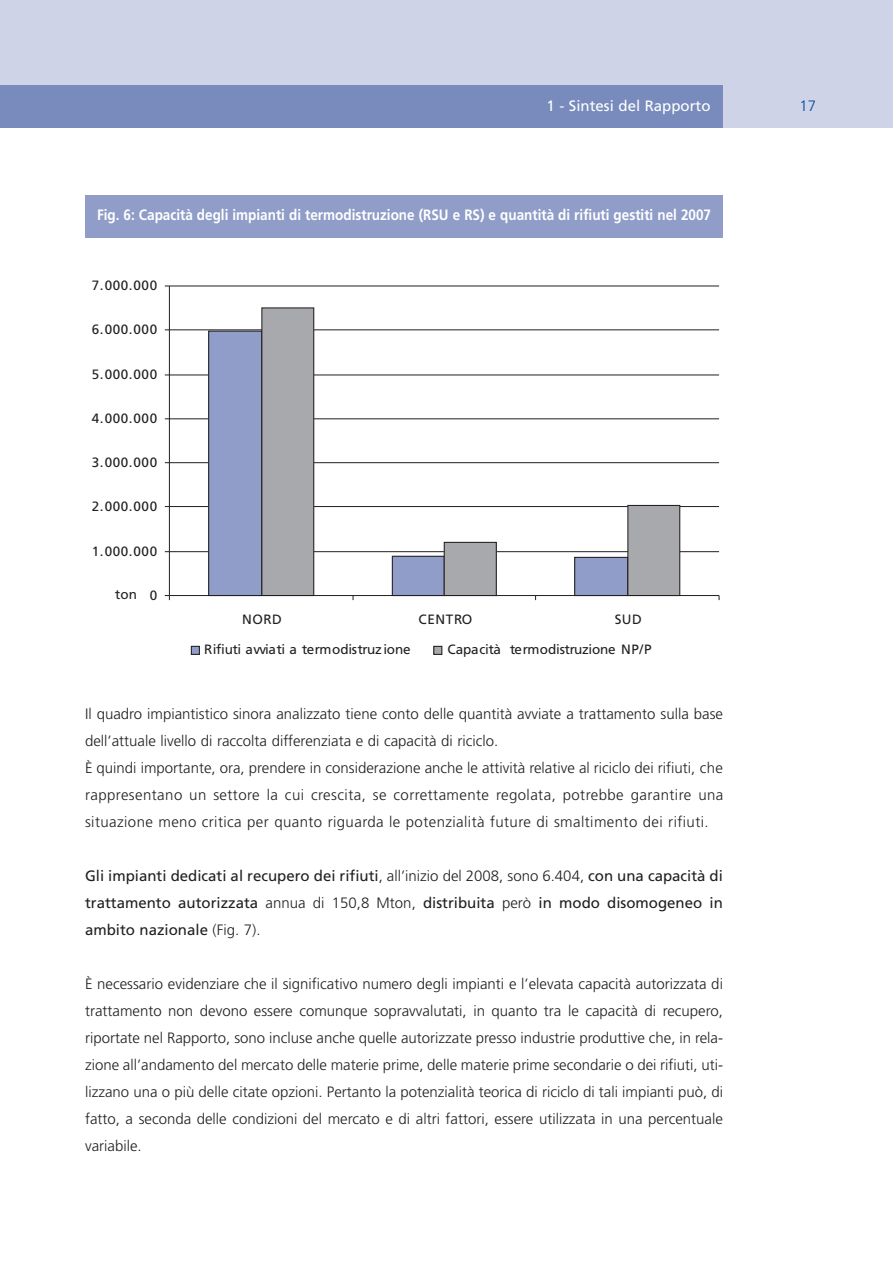
<style>
.page{position:relative;width:893px;height:1263px;background:#fff}
.page>*{position:absolute;margin:0;border:0;box-sizing:border-box;transform-origin:0 0}
.t1{font:300 15px/27px "Frutiger";color:#231f20}
.t2{font:15px/27px "Frutiger";color:#231f20;text-align:justify}
.t3{font:700 15px "Frutiger";color:#fff;scale:.9 1}
.t4{font:15px "Frutiger";color:#fff}
.t5{font:300 15px "Frutiger";color:#014990}
.t6{font:13.5px "Frutiger";letter-spacing:-.01em;color:#231f20}
.s1{font-weight:300}
</style>
<div class="page">
<div style="left:0;top:0;width:893px;height:128px;background:#ced3e7"></div>
<div style="left:0;top:85px;width:723px;height:43px;background:#788bbc"></div>
<div style="left:85px;top:196px;width:638px;height:42px;background:#8f9dc8"></div>
<hr style="left:169px;top:551px;width:550px;height:1px;background:#231f20">
<hr style="left:169px;top:506px;width:550px;height:1px;background:#231f20">
<hr style="left:169px;top:462px;width:550px;height:1px;background:#231f20">
<hr style="left:169px;top:418px;width:550px;height:1px;background:#231f20">
<hr style="left:169px;top:375px;width:550px;height:1px;background:#231f20">
<hr style="left:169px;top:330px;width:550px;height:1px;background:#231f20">
<hr style="left:169px;top:286px;width:550px;height:1px;background:#231f20">
<div style="left:209px;top:331px;width:53px;height:264px;background:#8f9dc8"></div>
<div style="left:208px;top:331px;width:54px;height:265px;border:1px solid #231f20"></div>
<div style="left:392px;top:556px;width:52px;height:39px;background:#8f9dc8"></div>
<div style="left:392px;top:556px;width:53px;height:40px;border:1px solid #231f20"></div>
<div style="left:575px;top:557px;width:53px;height:38px;background:#8f9dc8"></div>
<div style="left:574px;top:557px;width:54px;height:39px;border:1px solid #231f20"></div>
<div style="left:262px;top:308px;width:52px;height:287px;background:#a8a9ad"></div>
<div style="left:261px;top:307px;width:53px;height:289px;border:1px solid #231f20"></div>
<div style="left:444px;top:542px;width:52px;height:53px;background:#a8a9ad"></div>
<div style="left:444px;top:542px;width:53px;height:54px;border:1px solid #231f20"></div>
<div style="left:628px;top:505px;width:52px;height:90px;background:#a8a9ad"></div>
<div style="left:627px;top:505px;width:53px;height:91px;border:1px solid #231f20"></div>
<hr style="left:169px;top:286px;width:1px;height:309px;background:#231f20">
<hr style="left:169px;top:595px;width:550px;height:1px;background:#231f20">
<svg style="left:165px;top:595px;width:5px;height:5px"></svg>
<div style="left:191px;top:646px;width:8px;height:8px;background:#8f9dc8"></div>
<div style="left:191px;top:646px;width:9px;height:9px;border:1px solid #231f20"></div>
<div style="left:434px;top:646px;width:8px;height:8px;background:#a8a9ad"></div>
<div style="left:433px;top:646px;width:9px;height:9px;border:1px solid #231f20"></div>
<p class="t4" style="left:546px;top:100px;width:166px">1 - Sintesi del Rapporto</p>
<p class="t5" style="left:800px;top:100px;width:18px">17</p>
<p class="t3" style="left:97px;top:209px;width:684px">Fig. 6: Capacità degli impianti di termodistruzione (RSU e RS) e quantità di rifiuti gestiti nel 2007</p>
<p class="t6" style="left:92px;top:280px;width:67px">7.000.000</p>
<p class="t6" style="left:92px;top:324px;width:67px">6.000.000</p>
<p class="t6" style="left:92px;top:369px;width:67px">5.000.000</p>
<p class="t6" style="left:92px;top:413px;width:67px">4.000.000</p>
<p class="t6" style="left:92px;top:457px;width:67px">3.000.000</p>
<p class="t6" style="left:92px;top:501px;width:67px">2.000.000</p>
<p class="t6" style="left:92px;top:546px;width:67px">1.000.000</p>
<p class="t6" style="left:115px;top:588px;width:23px">ton</p>
<p class="t6" style="left:150px;top:590px;width:9px">0</p>
<p class="t6" style="left:242px;top:614px;width:41px">NORD</p>
<p class="t6" style="left:419px;top:614px;width:55px">CENTRO</p>
<p class="t6" style="left:615px;top:614px;width:29px">SUD</p>
<p class="t6" style="left:204px;top:644px;width:208px">Rifiuti avviati a termodistruzione</p>
<p class="t6" style="left:447px;top:644px;width:206px">Capacità termodistruzione NP/P</p>
<p class="t1" style="left:85px;top:701px;width:640px">Il quadro impiantistico sinora analizzato tiene conto delle quantità avviate a trattamento sulla base dell’attuale livello di raccolta differenziata e di capacità di riciclo.<br>È quindi importante, ora, prendere in considerazione anche le attività relative al riciclo dei rifiuti, che rappresentano un settore la cui crescita, se correttamente regolata, potrebbe garantire una situazione meno critica per quanto riguarda le potenzialità future di smaltimento dei rifiuti.</p>
<p class="t2" style="left:85px;top:863px;width:639px">Gli impianti dedicati al recupero dei rifiuti<span class="s1">, all’inizio del 2008, sono 6.404,</span> con una capacità di trattamento autorizzata <span class="s1">annua di 150,8 Mton,</span> distribuita <span class="s1">però</span> in modo disomogeneo in ambito nazionale <span class="s1">(Fig. 7).</span></p>
<p class="t1" style="left:85px;top:971px;width:640px;text-align:justify">È necessario evidenziare che il significativo numero degli impianti e l’elevata capacità autorizzata di trattamento non devono essere comunque sopravvalutati, in quanto tra le capacità di recupero, riportate nel Rapporto, sono incluse anche quelle autorizzate presso industrie produttive che, in rela&shy;zione all’andamento del mercato delle materie prime, delle materie prime secondarie o dei rifiuti, uti&shy;lizzano una o più delle citate opzioni. Pertanto la potenzialità teorica di riciclo di tali impianti può, di fatto, a seconda delle condizioni del mercato e di altri fattori, essere utilizzata in una percentuale variabile.</p>
</div>
